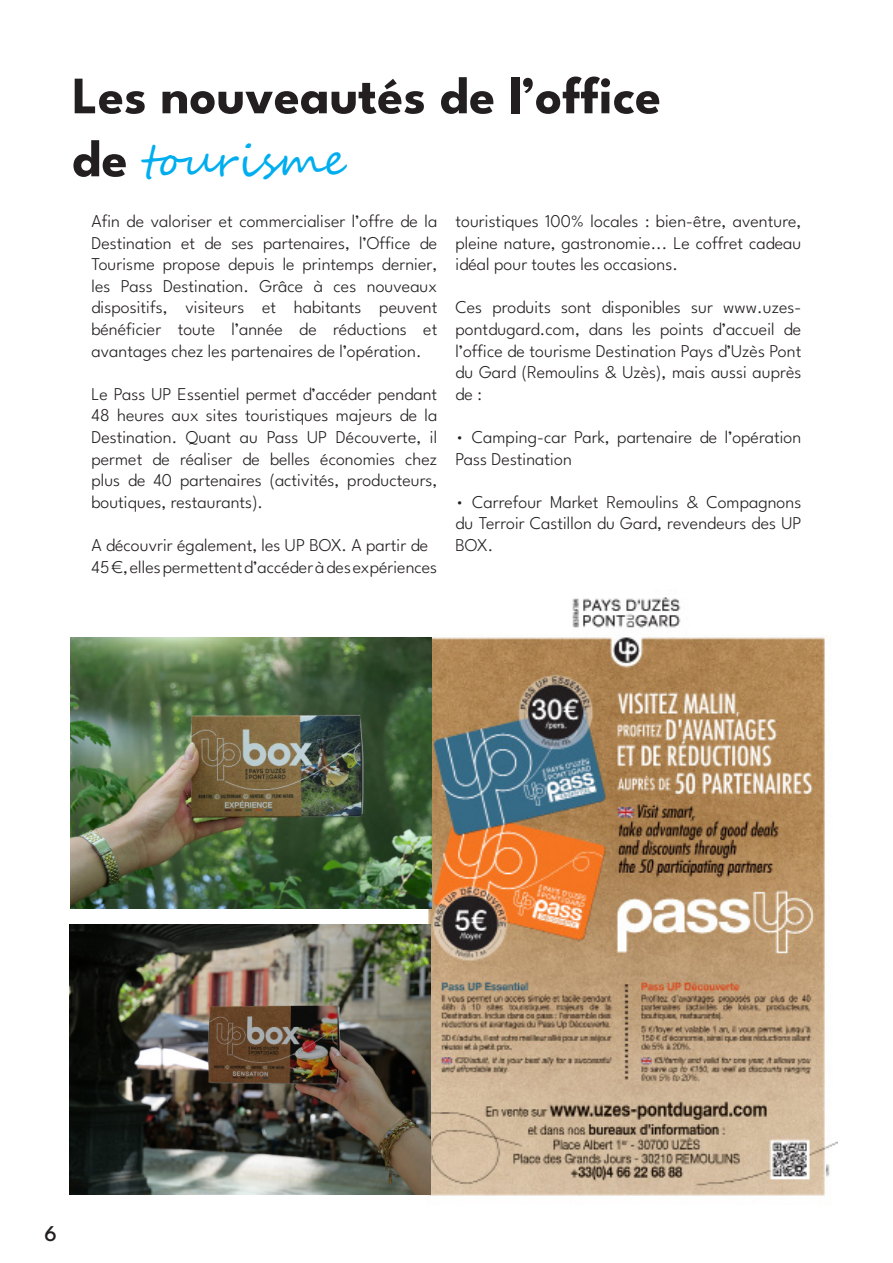
<style>
.page{position:relative;width:893px;height:1263px;background:#fff}
.page>*{position:absolute;margin:0;border:0;box-sizing:border-box;transform-origin:0 0}
.t1{font:100 52.5px "League Spartan";color:#231f20}
.t2{font:43.5px "Segoe Script";letter-spacing:.01em;color:#00aeef}
.t3{font:100 22.5px "League Spartan";color:#231f20}
.t4{font:100 18px/21.6px "League Spartan";color:#231f20;text-align:justify}
.s1{font-family:"League Spartan";font-weight:100;font-size:52.5px;color:#231f20}
</style>
<div class="page">
<img style="left:415px;top:597px;width:422px;height:599px">
<img style="left:70px;top:638px;width:361px;height:270px">
<img style="left:70px;top:924px;width:361px;height:271px">
<p class="t1" style="left:72px;top:58px;width:590px">Les nouveautés de l’office</p>
<p class="t2" style="left:72px;top:126px;width:275px"><span class="s1">de</span> tourisme</p>
<p class="t4" style="left:91px;top:209px;width:347px">Afin de valoriser et commercialiser l’offre de la Destination et de ses partenaires, l’Office de Tourisme propose depuis le printemps dernier, les Pass Destination. Grâce à ces nouveaux dispositifs, visiteurs et habitants peuvent bénéficier toute l’année de réductions et avantages chez les partenaires de l’opération.</p>
<p class="t4" style="left:91px;top:381px;width:347px">Le Pass UP Essentiel permet d’accéder pendant 48 heures aux sites touristiques majeurs de la Destination. Quant au Pass UP Découverte, il permet de réaliser de belles économies chez plus de 40 partenaires (activités, producteurs, boutiques, restaurants).</p>
<p class="t4" style="left:91px;top:533px;width:338px">A découvrir également, les UP BOX. A partir de</p>
<p class="t4" style="left:91px;top:554px;width:347px">45 €, elles permettent d’accéder à des expériences</p>
<p class="t4" style="left:455px;top:209px;width:347px">touristiques 100% locales : bien-être, aventure, pleine nature, gastronomie... Le coffret cadeau idéal pour toutes les occasions.</p>
<p class="t4" style="left:455px;top:295px;width:347px">Ces produits sont disponibles sur www.uzes&shy;pontdugard.com, dans les points d’accueil de l’office de tourisme Destination Pays d’Uzès Pont du Gard (Remoulins &amp; Uzès), mais aussi auprès de :</p>
<p class="t4" style="left:455px;top:425px;width:347px">• Camping-car Park, partenaire de l’opération<br>Pass Destination</p>
<p class="t4" style="left:455px;top:489px;width:347px">• Carrefour Market Remoulins &amp; Compagnons du Terroir Castillon du Gard, revendeurs des UP BOX.</p>
<p class="t3" style="left:45px;top:1217px;width:14px">6</p>
</div>
